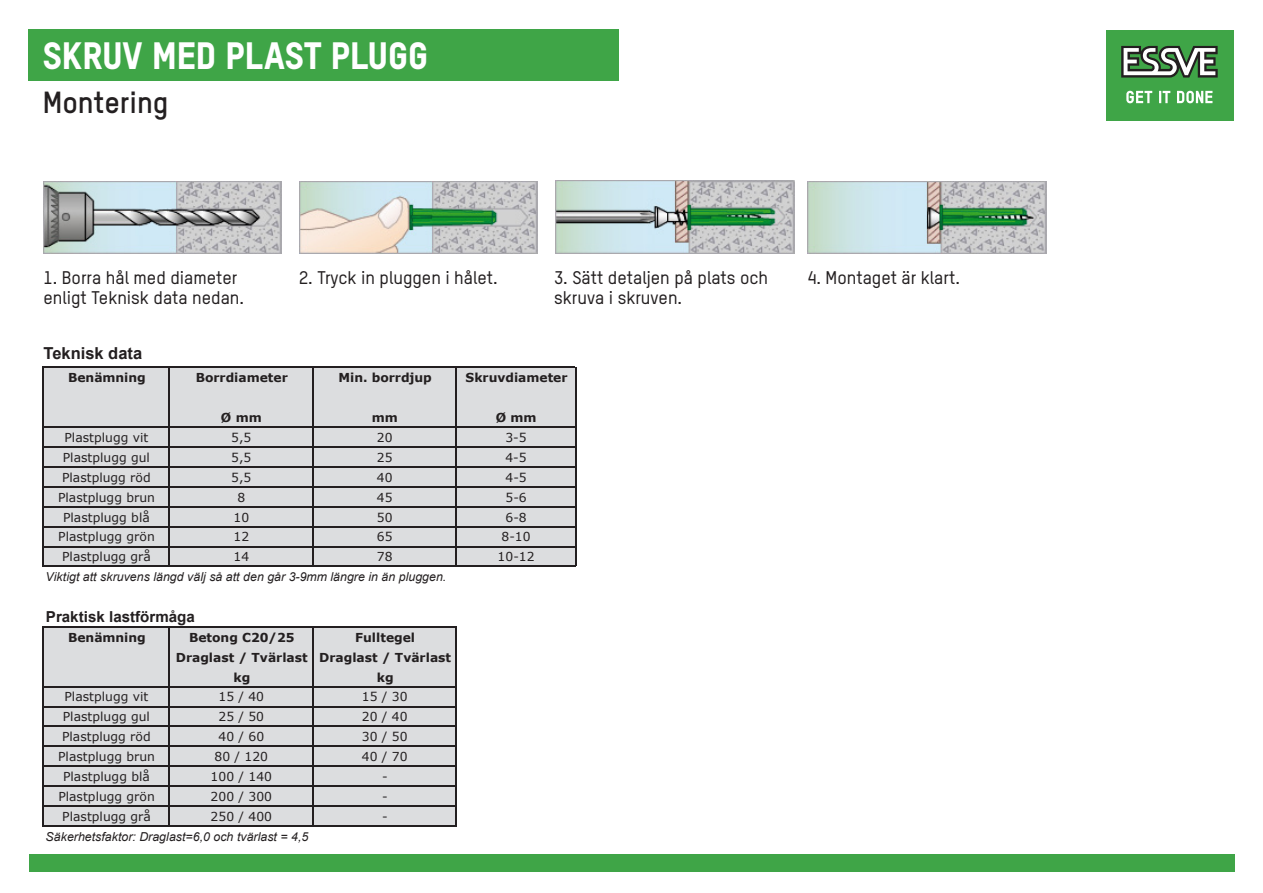
<style>
.page{position:relative;width:1263px;height:893px;background:#fff}
.page>*{position:absolute;margin:0;border:0;box-sizing:border-box;transform-origin:0 0}
.t1{font:800 37.5px "TSTAR";color:#fff}
.t2{font:700 30px "TSTAR";color:#231f20}
.t3{font:500 18px/20.2px "TSTAR";color:#231f20}
.t4{font:700 16.5px "Arial";color:#231f20}
.t5{font:700 15.15px "Arial";color:#231f20}
.t6{font:12.3px "Verdana";letter-spacing:.005em;color:#231f20}
.t7{font:700 12.3px "Verdana";color:#231f20}
.t8{font:italic 12.3px "Arial";letter-spacing:.005em;color:#231f20}
</style>
<div class="page">
<div style="left:29px;top:30px;width:590px;height:51px;background:#3fa547"></div>
<div style="left:29px;top:855px;width:1205px;height:17px;background:#3fa547"></div>
<div style="left:1106px;top:30px;width:127px;height:90px;background:#3fa547"></div>
<svg style="left:1126px;top:91px;width:86px;height:12px"></svg>
<svg style="left:1121px;top:46px;width:97px;height:32px"></svg>
<img style="left:43px;top:181px;width:239px;height:72px">
<img style="left:300px;top:181px;width:238px;height:72px">
<img style="left:556px;top:181px;width:238px;height:73px">
<img style="left:808px;top:181px;width:238px;height:72px">
<div style="left:44px;top:367px;width:532px;height:20px;background:#dcdddf"></div>
<div style="left:44px;top:387px;width:126px;height:20px;background:#dcdddf"></div>
<div style="left:169px;top:387px;width:407px;height:20px;background:#dcdddf"></div>
<div style="left:44px;top:407px;width:532px;height:160px;background:#dcdddf"></div>
<div style="left:44px;top:627px;width:412px;height:20px;background:#dcdddf"></div>
<div style="left:44px;top:647px;width:126px;height:20px;background:#dcdddf"></div>
<div style="left:169px;top:647px;width:287px;height:20px;background:#dcdddf"></div>
<div style="left:44px;top:667px;width:412px;height:159px;background:#dcdddf"></div>
<svg style="left:575px;top:367px;width:1px;height:20px"></svg>
<hr style="left:43px;top:368px;width:1px;height:58px;background:#231f20">
<hr style="left:575px;top:387px;width:1px;height:159px;background:#231f20">
<svg style="left:43px;top:428px;width:1px;height:138px"></svg>
<hr style="left:169px;top:368px;width:1px;height:199px;background:#231f20">
<hr style="left:312px;top:368px;width:1px;height:199px;background:#231f20">
<hr style="left:456px;top:368px;width:1px;height:199px;background:#231f20">
<hr style="left:43px;top:628px;width:1px;height:58px;background:#231f20">
<svg style="left:43px;top:687px;width:1px;height:138px"></svg>
<hr style="left:169px;top:628px;width:1px;height:198px;background:#231f20">
<hr style="left:312px;top:628px;width:1px;height:198px;background:#231f20">
<hr style="left:456px;top:628px;width:1px;height:198px;background:#231f20">
<svg style="left:575px;top:546px;width:1px;height:20px"></svg>
<hr style="left:43px;top:367px;width:532px;height:1px;background:#231f20">
<hr style="left:43px;top:426px;width:533px;height:2px;background:#231f20">
<hr style="left:43px;top:446px;width:533px;height:2px;background:#231f20">
<hr style="left:43px;top:466px;width:533px;height:2px;background:#231f20">
<hr style="left:43px;top:486px;width:533px;height:1px;background:#231f20">
<hr style="left:43px;top:506px;width:533px;height:1px;background:#231f20">
<hr style="left:43px;top:526px;width:533px;height:1px;background:#231f20">
<hr style="left:43px;top:546px;width:532px;height:1px;background:#231f20">
<hr style="left:43px;top:566px;width:533px;height:1px;background:#231f20">
<hr style="left:43px;top:626px;width:414px;height:2px;background:#231f20">
<hr style="left:43px;top:686px;width:414px;height:1px;background:#231f20">
<hr style="left:43px;top:706px;width:414px;height:1px;background:#231f20">
<hr style="left:43px;top:726px;width:414px;height:1px;background:#231f20">
<hr style="left:43px;top:746px;width:414px;height:1px;background:#231f20">
<hr style="left:43px;top:765px;width:414px;height:2px;background:#231f20">
<hr style="left:43px;top:785px;width:414px;height:2px;background:#231f20">
<hr style="left:43px;top:805px;width:414px;height:2px;background:#231f20">
<hr style="left:43px;top:825px;width:414px;height:1px;background:#231f20">
<p class="t1" style="left:43px;top:32px;width:387px">SKRUV MED PLAST PLUGG</p>
<p class="t2" style="left:43px;top:84px;width:127px">Montering</p>
<p class="t3" style="left:43px;top:267px;width:202px">1. Borra hål med diameter enligt Teknisk data nedan.</p>
<p class="t3" style="left:299px;top:267px;width:200px">2. Tryck in pluggen i hålet.</p>
<p class="t3" style="left:554px;top:267px;width:215px">3. Sätt detaljen på plats och skruva i skruven.</p>
<p class="t3" style="left:807px;top:267px;width:154px">4. Montaget är klart.</p>
<p class="t4" style="left:43px;top:341px;width:100px">Teknisk data</p>
<p class="t7" style="left:68px;top:369px;width:79px">Benämning</p>
<p class="t7" style="left:196px;top:369px;width:94px">Borrdiameter</p>
<p class="t7" style="left:338px;top:369px;width:95px">Min. borrdjup</p>
<p class="t7" style="left:466px;top:369px;width:104px">Skruvdiameter</p>
<p class="t7" style="left:221px;top:409px;width:42px">Ø mm</p>
<p class="t7" style="left:372px;top:409px;width:28px">mm</p>
<p class="t7" style="left:496px;top:409px;width:42px">Ø mm</p>
<p class="t6" style="left:65px;top:429px;width:85px">Plastplugg vit</p>
<p class="t6" style="left:231px;top:429px;width:22px">5,5</p>
<p class="t6" style="left:377px;top:429px;width:17px">20</p>
<p class="t6" style="left:505px;top:429px;width:23px">3-5</p>
<p class="t6" style="left:63px;top:449px;width:89px">Plastplugg gul</p>
<p class="t6" style="left:231px;top:449px;width:22px">5,5</p>
<p class="t6" style="left:377px;top:449px;width:17px">25</p>
<p class="t6" style="left:505px;top:449px;width:23px">4-5</p>
<p class="t6" style="left:62px;top:469px;width:90px">Plastplugg röd</p>
<p class="t6" style="left:231px;top:469px;width:22px">5,5</p>
<p class="t6" style="left:377px;top:469px;width:17px">40</p>
<p class="t6" style="left:505px;top:469px;width:23px">4-5</p>
<p class="t6" style="left:58px;top:489px;width:98px">Plastplugg brun</p>
<p class="t6" style="left:237px;top:489px;width:9px">8</p>
<p class="t6" style="left:377px;top:489px;width:17px">45</p>
<p class="t6" style="left:505px;top:489px;width:23px">5-6</p>
<p class="t6" style="left:63px;top:509px;width:88px">Plastplugg blå</p>
<p class="t6" style="left:233px;top:509px;width:17px">10</p>
<p class="t6" style="left:377px;top:509px;width:17px">50</p>
<p class="t6" style="left:505px;top:509px;width:23px">6-8</p>
<p class="t6" style="left:58px;top:528px;width:98px">Plastplugg grön</p>
<p class="t6" style="left:233px;top:528px;width:17px">12</p>
<p class="t6" style="left:377px;top:528px;width:17px">65</p>
<p class="t6" style="left:501px;top:528px;width:31px">8-10</p>
<p class="t6" style="left:62px;top:548px;width:90px">Plastplugg grå</p>
<p class="t6" style="left:233px;top:548px;width:17px">14</p>
<p class="t6" style="left:377px;top:548px;width:17px">78</p>
<p class="t6" style="left:497px;top:548px;width:39px">10-12</p>
<p class="t8" style="left:46px;top:569px;width:402px">Viktigt att skruvens längd välj så att den går 3-9mm längre in än pluggen.</p>
<p class="t5" style="left:46px;top:606px;width:150px">Praktisk lastförmåga</p>
<p class="t7" style="left:68px;top:628px;width:79px">Benämning</p>
<p class="t7" style="left:189px;top:628px;width:107px">Betong C20/25</p>
<p class="t7" style="left:355px;top:628px;width:62px">Fulltegel</p>
<p class="t7" style="left:176px;top:648px;width:277px">Draglast / Tvärlast Draglast / Tvärlast</p>
<p class="t7" style="left:233px;top:668px;width:18px">kg</p>
<p class="t7" style="left:377px;top:668px;width:18px">kg</p>
<p class="t6" style="left:65px;top:688px;width:85px">Plastplugg vit</p>
<p class="t6" style="left:218px;top:688px;width:47px">15 / 40</p>
<p class="t6" style="left:362px;top:688px;width:47px">15 / 30</p>
<p class="t6" style="left:63px;top:708px;width:89px">Plastplugg gul</p>
<p class="t6" style="left:218px;top:708px;width:47px">25 / 50</p>
<p class="t6" style="left:362px;top:708px;width:47px">20 / 40</p>
<p class="t6" style="left:62px;top:728px;width:90px">Plastplugg röd</p>
<p class="t6" style="left:218px;top:728px;width:47px">40 / 60</p>
<p class="t6" style="left:362px;top:728px;width:47px">30 / 50</p>
<p class="t6" style="left:58px;top:748px;width:98px">Plastplugg brun</p>
<p class="t6" style="left:215px;top:748px;width:55px">80 / 120</p>
<p class="t6" style="left:362px;top:748px;width:47px">40 / 70</p>
<p class="t6" style="left:63px;top:768px;width:88px">Plastplugg blå</p>
<p class="t6" style="left:211px;top:768px;width:63px">100 / 140</p>
<p class="t6" style="left:382px;top:768px;width:7px">-</p>
<p class="t6" style="left:58px;top:788px;width:98px">Plastplugg grön</p>
<p class="t6" style="left:211px;top:788px;width:63px">200 / 300</p>
<p class="t6" style="left:382px;top:788px;width:7px">-</p>
<p class="t6" style="left:62px;top:808px;width:90px">Plastplugg grå</p>
<p class="t6" style="left:211px;top:808px;width:63px">250 / 400</p>
<p class="t6" style="left:382px;top:808px;width:7px">-</p>
<p class="t8" style="left:46px;top:828px;width:264px">Säkerhetsfaktor: Draglast=6,0 och tvärlast = 4,5</p>
</div>
